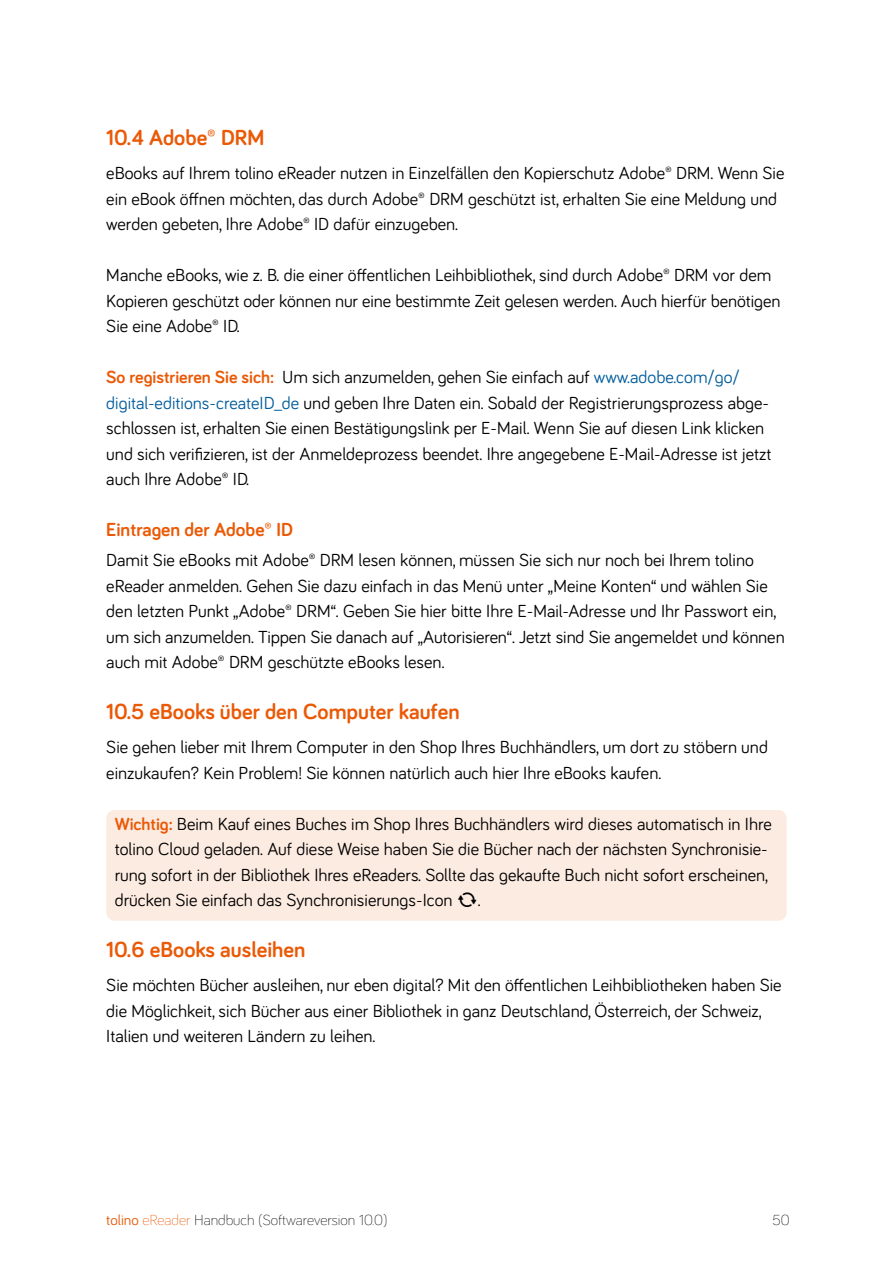
<style>
.page{position:relative;width:893px;height:1263px;background:#fff}
.page>*{position:absolute;margin:0;border:0;box-sizing:border-box;transform-origin:0 0}
.t1{font:700 22.5px "Bariol";color:#ea5906}
.t2{font:700 19.5px "Bariol";color:#ea5906}
.t3{font:18px/25.5px "Bariol";color:#000}
.t4{font:300 15px "Bariol";color:#000}
.s1{font-weight:700;color:#ea5906}
.s2{color:#005c9c}
.s3{font-family:"tolino Iconfont";font-size:13.5px}
.s4{font-weight:400;color:#ea5906}
.s5{color:#ea5906}
</style>
<div class="page">
<div style="left:106px;top:810px;width:681px;height:111px;background:#fcebe1;border-radius:9px"></div>
<p class="t1" style="left:106px;top:122px;width:160px">10.4 Adobe® DRM</p>
<p class="t3" style="left:106px;top:160px;width:680px">eBooks auf Ihrem tolino eReader nutzen in Einzelfällen den Kopierschutz Adobe® DRM. Wenn Sie ein eBook öffnen möchten, das durch Adobe® DRM geschützt ist, erhalten Sie eine Meldung und werden gebeten, Ihre Adobe® ID dafür einzugeben.</p>
<p class="t3" style="left:106px;top:262px;width:676px">Manche eBooks, wie z. B. die einer öffentlichen Leihbibliothek, sind durch Adobe® DRM vor dem<br>Kopieren geschützt oder können nur eine bestimmte Zeit gelesen werden. Auch hierfür benötigen<br>Sie eine Adobe® ID.</p>
<p class="t3" style="left:106px;top:364px;width:667px"><span class="s1">So registrieren Sie sich:</span> Um sich anzumelden, gehen Sie einfach auf <span class="s2">www.adobe.com/go/ digital-editions-createID_de</span> und geben Ihre Daten ein. Sobald der Registrierungsprozess abge&shy;schlossen ist, erhalten Sie einen Bestätigungslink per E-Mail. Wenn Sie auf diesen Link klicken und sich verifizieren, ist der Anmeldeprozess beendet. Ihre angegebene E-Mail-Adresse ist jetzt auch Ihre Adobe® ID.</p>
<p class="t2" style="left:106px;top:516px;width:188px">Eintragen der Adobe® ID</p>
<p class="t3" style="left:106px;top:546px;width:680px">Damit Sie eBooks mit Adobe® DRM lesen können, müssen Sie sich nur noch bei Ihrem tolino eReader anmelden. Gehen Sie dazu einfach in das Menü unter „Meine Konten“ und wählen Sie den letzten Punkt „Adobe® DRM“. Geben Sie hier bitte Ihre E-Mail-Adresse und Ihr Passwort ein, um sich anzumelden. Tippen Sie danach auf „Autorisieren“. Jetzt sind Sie angemeldet und können auch mit Adobe® DRM geschützte eBooks lesen.</p>
<p class="t1" style="left:106px;top:696px;width:355px">10.5 eBooks über den Computer kaufen</p>
<p class="t3" style="left:106px;top:733px;width:663px">Sie gehen lieber mit Ihrem Computer in den Shop Ihres Buchhändlers, um dort zu stöbern und einzukaufen? Kein Problem! Sie können natürlich auch hier Ihre eBooks kaufen.</p>
<p class="t3" style="left:115px;top:810px;width:658px"><span class="s1">Wichtig:</span> Beim Kauf eines Buches im Shop Ihres Buchhändlers wird dieses automatisch in Ihre tolino Cloud geladen. Auf diese Weise haben Sie die Bücher nach der nächsten Synchronisie&shy;rung sofort in der Bibliothek Ihres eReaders. Sollte das gekaufte Buch nicht sofort erscheinen, drücken Sie einfach das Synchronisierungs-Icon <span class="s3">#</span>.</p>
<p class="t1" style="left:106px;top:934px;width:200px">10.6 eBooks ausleihen</p>
<p class="t3" style="left:106px;top:971px;width:677px">Sie möchten Bücher ausleihen, nur eben digital? Mit den öffentlichen Leihbibliotheken haben Sie die Möglichkeit, sich Bücher aus einer Bibliothek in ganz Deutschland, Österreich, der Schweiz,<br>Italien und weiteren Ländern zu leihen.</p>
<p class="t4" style="left:106px;top:1209px;width:283px"><span class="s4">tolino</span> <span class="s5">eReader</span> Handbuch (Softwareversion 10.0)</p>
<p class="t4" style="left:772px;top:1209px;width:19px">50</p>
</div>
